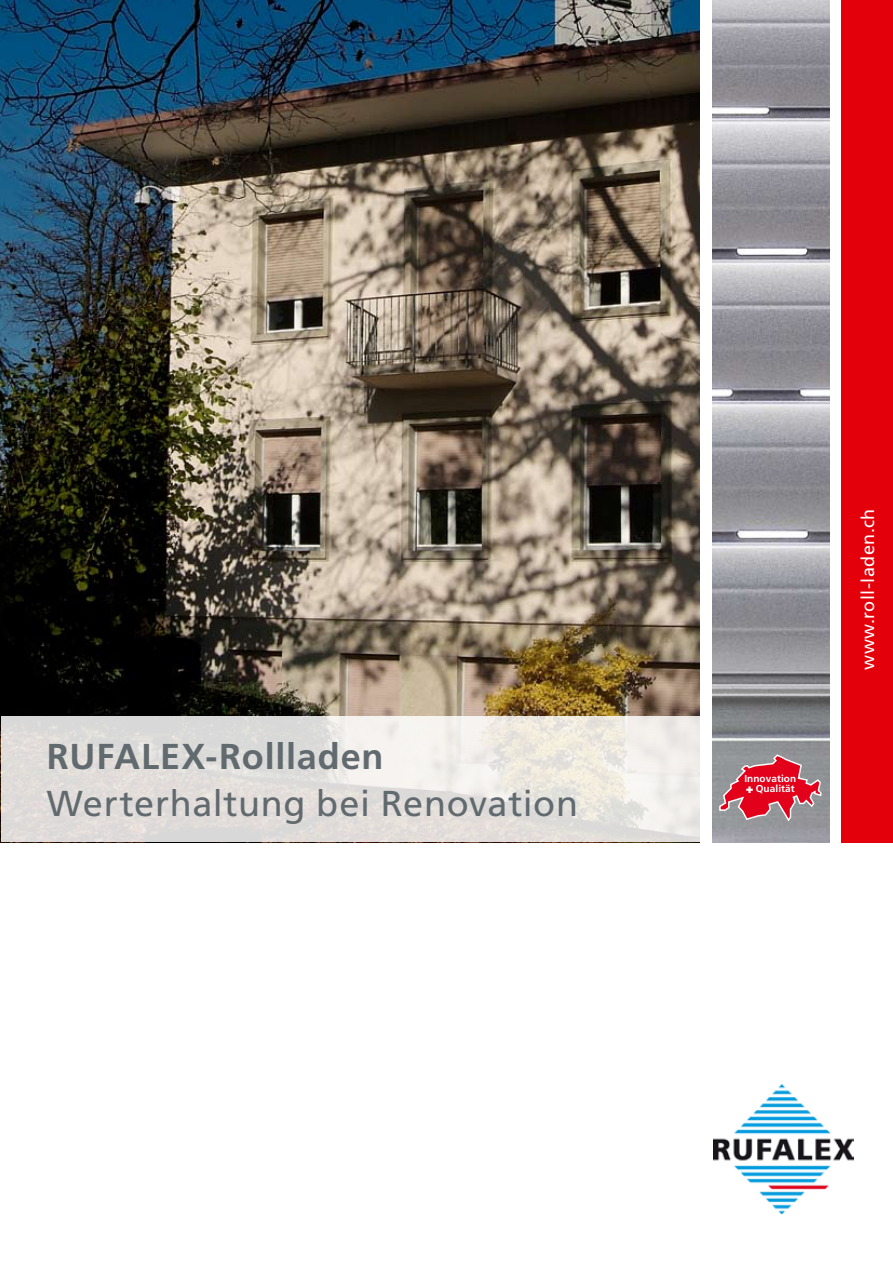
<style>
.page{position:relative;width:893px;height:1263px;background:#fff}
.page>*{position:absolute;margin:0;border:0;box-sizing:border-box;transform-origin:0 0}
.t1{font:36px "Frutiger LT";letter-spacing:.02em;color:#616a6e}
.t2{font:700 36px "Frutiger LT";letter-spacing:.025em;color:#616a6e}
.t3{font:18px "Frutiger LT";letter-spacing:.025em;color:#fff}
.t4{font:700 10.05px/10.5px "Frutiger LT";letter-spacing:.01em;color:#fff}
.s1{font-weight:900;font-size:12.9px}
</style>
<div class="page">
<img style="left:0;top:0;width:699px;height:842px">
<svg style="left:1px;top:716px;width:698px;height:126px;background:#e5e2de"></svg>
<img style="left:712px;top:0;width:117px;height:842px">
<div style="left:842px;top:0;width:51px;height:842px;background:#e3000b"></div>
<svg style="left:718px;top:753px;width:104px;height:68px;background:#be5a67"></svg>
<img style="left:713px;top:1085px;width:141px;height:128px">
<p class="t2" style="left:47px;top:736px;width:338px">RUFALEX-Rollladen</p>
<p class="t1" style="left:47px;top:782px;width:533px">Werterhaltung bei Renovation</p>
<p class="t4" style="left:744px;top:773px;width:53px">Innovation <span class="s1">+</span> Qualität</p>
<p class="t3" style="left:857px;top:670px;width:163px;rotate:-90deg">www.roll-laden.ch</p>
</div>
